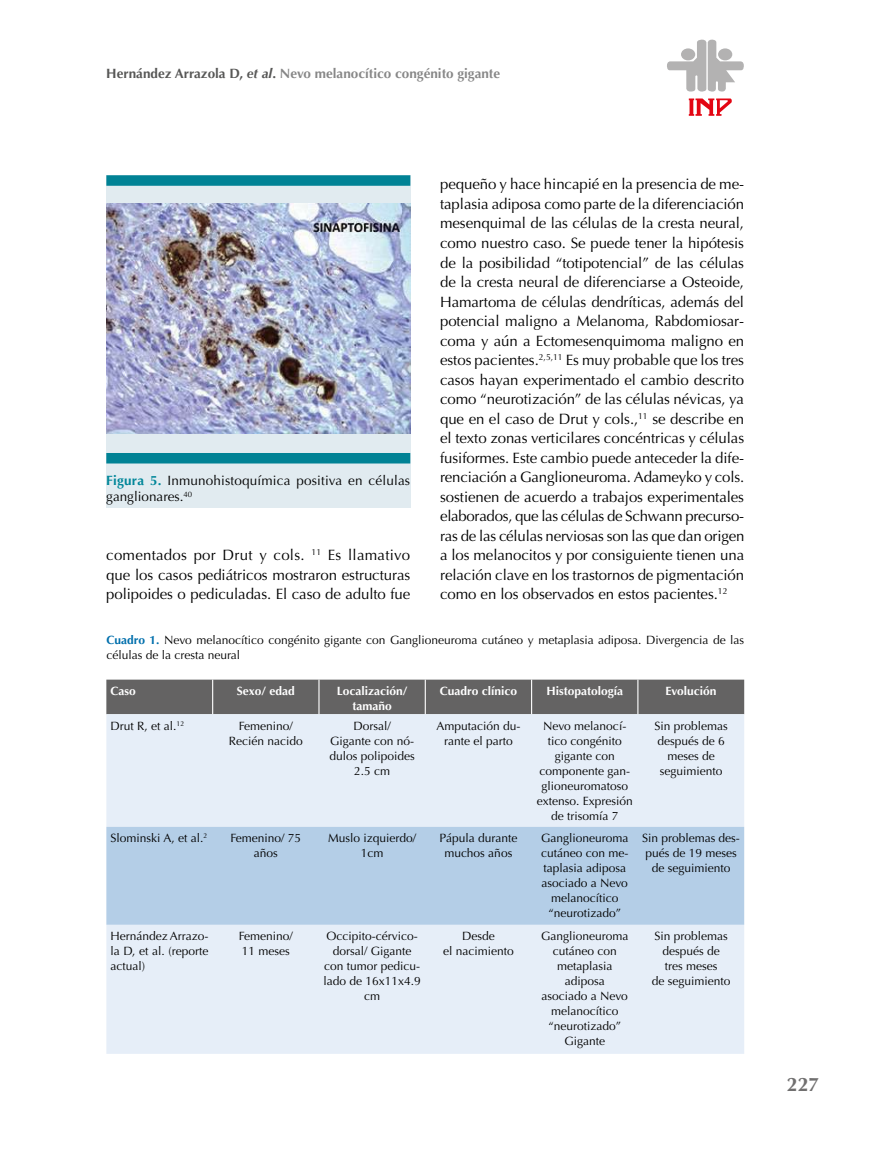
<style>
.page{position:relative;width:893px;height:1149px;background:#fff}
.page>*{position:absolute;margin:0;border:0;box-sizing:border-box;transform-origin:0 0}
.t1{font:700 19.5px "Optima";color:#706f6f}
.t2{font:15px/19.5px "Optima";letter-spacing:-.005em;color:#000;text-align:justify}
.t3{font:13.5px/16.5px "Optima";letter-spacing:.015em;color:#000}
.t4{font:700 13.5px "Optima";color:#878787}
.t5{font:12px/15px "Optima";color:#000;text-align:center}
.t6{font:700 12px/15px "Optima";color:#fff;text-align:center}
.s1{color:#575756}
.s2{font-style:italic;color:#575756}
.s3{font-weight:700;color:#008699}
.s4{font-weight:700;color:#006fac}
</style>
<div class="page">
<svg style="left:689px;top:98px;width:43px;height:18px"></svg>
<svg style="left:667px;top:39px;width:77px;height:53px"></svg>
<div style="left:718px;top:48px;width:14px;height:12px;background:#b3b2b2;border-radius:50%"></div>
<div style="left:106px;top:175px;width:304px;height:333px;background:#e1ebf0"></div>
<div style="left:106px;top:175px;width:304px;height:11px;background:#008295"></div>
<div style="left:106px;top:453px;width:304px;height:10px;background:#008295"></div>
<img style="left:106px;top:203px;width:305px;height:230px">
<div style="left:106px;top:679px;width:638px;height:35px;background:#646363"></div>
<div style="left:106px;top:714px;width:638px;height:339px;background:#e6eef8"></div>
<div style="left:106px;top:826px;width:638px;height:98px;background:#b4cee7"></div>
<hr style="left:212px;top:679px;width:1px;height:35px;background:#fff">
<hr style="left:318px;top:679px;width:2px;height:35px;background:#fff">
<hr style="left:425px;top:679px;width:1px;height:35px;background:#fff">
<hr style="left:531px;top:679px;width:1px;height:35px;background:#fff">
<hr style="left:637px;top:679px;width:1px;height:35px;background:#fff">
<p class="t4" style="left:106px;top:66px;width:395px"><span class="s1">Hernández Arrazola D,</span> <span class="s2">et al</span><span class="s1">.</span> Nevo melanocítico congénito gigante</p>
<p class="t3" style="left:106px;top:472px;width:305px"><span class="s3">Figura 5.</span> Inmunohistoquímica positiva en células ganglionares.<sup>40</sup></p>
<p class="t2" style="left:106px;top:545px;width:306px">comentados por Drut y cols. <sup>11</sup> Es llamativo que los casos pediátricos mostraron estructuras polipoides o pediculadas. El caso de adulto fue</p>
<p class="t2" style="left:440px;top:175px;width:306px">pequeño y hace hincapié en la presencia de me&shy;taplasia adiposa como parte de la diferenciación mesenquimal de las células de la cresta neural, como nuestro caso. Se puede tener la hipótesis de la posibilidad “totipotencial” de las células de la cresta neural de diferenciarse a Osteoide, Hamartoma de células dendríticas, además del potencial maligno a Melanoma, Rabdomiosar&shy;coma y aún a Ectomesenquimoma maligno en estos pacientes.<sup>2,5,11</sup> Es muy probable que los tres casos hayan experimentado el cambio descrito como “neurotización” de las células névicas, ya que en el caso de Drut y cols.,<sup>11</sup> se describe en el texto zonas verticilares concéntricas y células fusiformes. Este cambio puede anteceder la dife&shy;renciación a Ganglioneuroma. Adameyko y cols. sostienen de acuerdo a trabajos experimentales elaborados, que las células de Schwann precurso&shy;ras de las células nerviosas son las que dan origen a los melanocitos y por consiguiente tienen una relación clave en los trastornos de pigmentación como en los observados en estos pacientes.<sup>12</sup></p>
<p class="t5" style="left:106px;top:632px;width:639px;text-align:left"><span class="s4">Cuadro 1.</span> Nevo melanocítico congénito gigante con Ganglioneuroma cutáneo y metaplasia adiposa. Divergencia de las células de la cresta neural</p>
<p class="t6" style="left:111px;top:683px;width:27px">Caso</p>
<p class="t6" style="left:237px;top:683px;width:60px">Sexo/ edad</p>
<p class="t6" style="left:337px;top:683px;width:72px">Localización/ tamaño</p>
<p class="t6" style="left:440px;top:683px;width:79px">Cuadro clínico</p>
<p class="t6" style="left:546px;top:683px;width:78px">Histopatología</p>
<p class="t6" style="left:665px;top:683px;width:53px">Evolución</p>
<p class="t5" style="left:111px;top:717px;width:75px">Drut R, et al.<sup>12</sup></p>
<p class="t5" style="left:229px;top:717px;width:76px">Femenino/<br>Recién nacido</p>
<p class="t5" style="left:329px;top:717px;width:87px">Dorsal/<br>Gigante con nó&shy;dulos polipoides<br>2.5 cm</p>
<p class="t5" style="left:436px;top:717px;width:86px">Amputación du&shy;rante el parto</p>
<p class="t5" style="left:537px;top:717px;width:98px">Nevo melanocí&shy;tico congénito gigante con componente gan&shy;glioneuromatoso extenso. Expresión de trisomía 7</p>
<p class="t5" style="left:654px;top:717px;width:75px">Sin problemas después de 6 meses de seguimiento</p>
<p class="t5" style="left:111px;top:830px;width:98px">Slominski A, et al.<sup>2</sup></p>
<p class="t5" style="left:230px;top:830px;width:72px">Femenino/ 75 años</p>
<p class="t5" style="left:328px;top:830px;width:90px">Muslo izquierdo/<br>1cm</p>
<p class="t5" style="left:439px;top:830px;width:79px">Pápula durante muchos años</p>
<p class="t5" style="left:541px;top:830px;width:89px">Ganglioneuroma cutáneo con me&shy;taplasia adiposa asociado a Nevo melanocítico “neurotizado”</p>
<p class="t5" style="left:642px;top:830px;width:99px">Sin problemas des&shy;pués de 19 meses de seguimiento</p>
<p class="t5" style="left:111px;top:928px;width:99px;text-align:justify">Hernández Arrazo&shy;la D, et al. (reporte actual)</p>
<p class="t5" style="left:239px;top:928px;width:56px;text-align:left">Femenino/<br>11 meses</p>
<p class="t5" style="left:323px;top:928px;width:99px">Occipito-cérvico&shy;dorsal/ Gigante con tumor pedicu&shy;lado de 16x11x4.9 cm</p>
<p class="t5" style="left:443px;top:928px;width:72px">Desde<br>el nacimiento</p>
<p class="t5" style="left:541px;top:928px;width:89px">Ganglioneuroma cutáneo con metaplasia adiposa asociado a Nevo melanocítico “neurotizado”<br>Gigante</p>
<p class="t5" style="left:652px;top:928px;width:80px">Sin problemas después de<br>tres meses<br>de seguimiento</p>
<h1 class="t1" style="left:787px;top:1072px;width:34px">227</h1>
</div>
